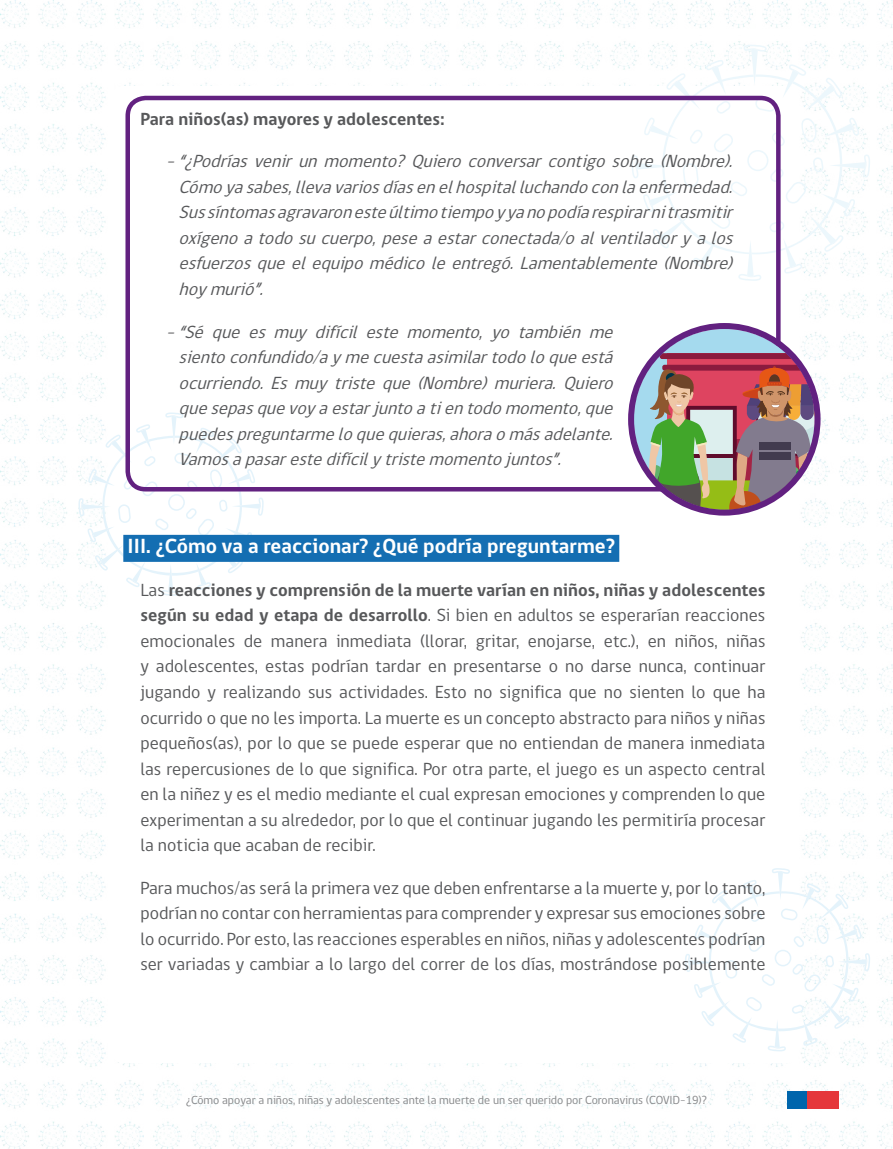
<style>
.page{position:relative;width:893px;height:1149px;background:#fff}
.page>*{position:absolute;margin:0;border:0;box-sizing:border-box;transform-origin:0 0}
.t1{font:700 21px "gob CL";letter-spacing:.005em;color:#fff}
.t2{font:18px/25.5px "gob CL";letter-spacing:.005em;color:#57585a;text-align:justify}
.t3{font:italic 18px/25.5px "gob CL";color:#57585a;text-align:justify}
.t4{font:700 18px "gob CL";letter-spacing:.005em;color:#57585a}
.t5{font:12px "gob CL";color:#868789}
.s1{font-weight:700}
</style>
<div class="page">
<img style="left:0;top:0;width:893px;height:1148px">
<div style="left:110px;top:86px;width:690px;height:976px;background:#fff;border-radius:13px"></div>
<svg style="left:631px;top:45px;width:239px;height:236px"></svg>
<svg style="left:685px;top:867px;width:185px;height:184px"></svg>
<svg style="left:78px;top:412px;width:186px;height:183px"></svg>
<div style="left:787px;top:1090px;width:21px;height:17px;background:#0065ac"></div>
<div style="left:808px;top:1090px;width:31px;height:17px;background:#e5373b"></div>
<div style="left:125px;top:96px;width:656px;height:395px;border:4px solid #622180;border-radius:18px"></div>
<div style="left:123px;top:534px;width:496px;height:27px;background:#146eb2"></div>
<svg style="left:634px;top:329px;width:181px;height:180px;background:#a8908e"></svg>
<div style="left:628px;top:323px;width:192px;height:192px;border:6px solid #622180;border-radius:50%"></div>
<p class="t4" style="left:140px;top:106px;width:306px">Para niños(as) mayores y adolescentes:</p>
<p class="t3" style="left:179px;top:149px;width:562px;text-indent:-13px">- “¿Podríasvenirunmomento?Quieroconversarcontigosobre(Nombre).<br>Cómoyasabes,llevavariosdíasenelhospitalluchandoconlaenfermedad.<br>Sussíntomasagravaronesteúltimotiempoyyanopodíarespirarnitrasmitir oxígenoatodosucuerpo,peseaestarconectada/oalventiladoryalos esfuerzosqueelequipomédicoleentregó.Lamentablemente(Nombre) hoymurió”.</p>
<p class="t3" style="left:179px;top:319px;width:442px;text-indent:-13px">- “Sé que es muy difícil este momento, yo también me sientoconfundido/aymecuestaasimilartodoloqueestá ocurriendo.Esmuytristeque(Nombre)muriera.Quiero quesepasquevoyaestarjuntoatientodomomento,que puedespreguntarmeloquequieras,ahoraomásadelante.<br>Vamosapasarestedifícilytristemomentojuntos”.</p>
<p class="t1" style="left:128px;top:532px;width:489px">III. ¿Cómo va a reaccionar? ¿Qué podría preguntarme?</p>
<p class="t2" style="left:140px;top:577px;width:627px">Las <span class="s1">reacciones y comprensión de la muerte varían en niños, niñas y adolescentes según su edad y etapa de desarrollo</span>. Si bien en adultos se esperarían reacciones emocionales de manera inmediata (llorar, gritar, enojarse, etc.), en niños, niñas y adolescentes, estas podrían tardar en presentarse o no darse nunca, continuar jugando y realizando sus actividades. Esto no significa que no sienten lo que ha ocurrido o que no les importa. La muerte es un concepto abstracto para niños y niñas pequeños(as), por lo que se puede esperar que no entiendan de manera inmediata las repercusiones de lo que significa. Por otra parte, el juego es un aspecto central en la niñez y es el medio mediante el cual expresan emociones y comprenden lo que experimentan a su alrededor, por lo que el continuar jugando les permitiría procesar la noticia que acaban de recibir.</p>
<p class="t2" style="left:140px;top:875px;width:627px">Para muchos/as será la primera vez que deben enfrentarse a la muerte y, por lo tanto, podrían no contar con herramientas para comprender y expresar sus emociones sobre lo ocurrido. Por esto, las reacciones esperables en niños, niñas y adolescentes podrían ser variadas y cambiar a lo largo del correr de los días, mostrándose posiblemente</p>
<p class="t5" style="left:186px;top:1091px;width:522px">¿Cómo apoyar a niños, niñas y adolescentes ante la muerte de un ser querido por Coronavirus (COVID-19)?</p>
</div>
